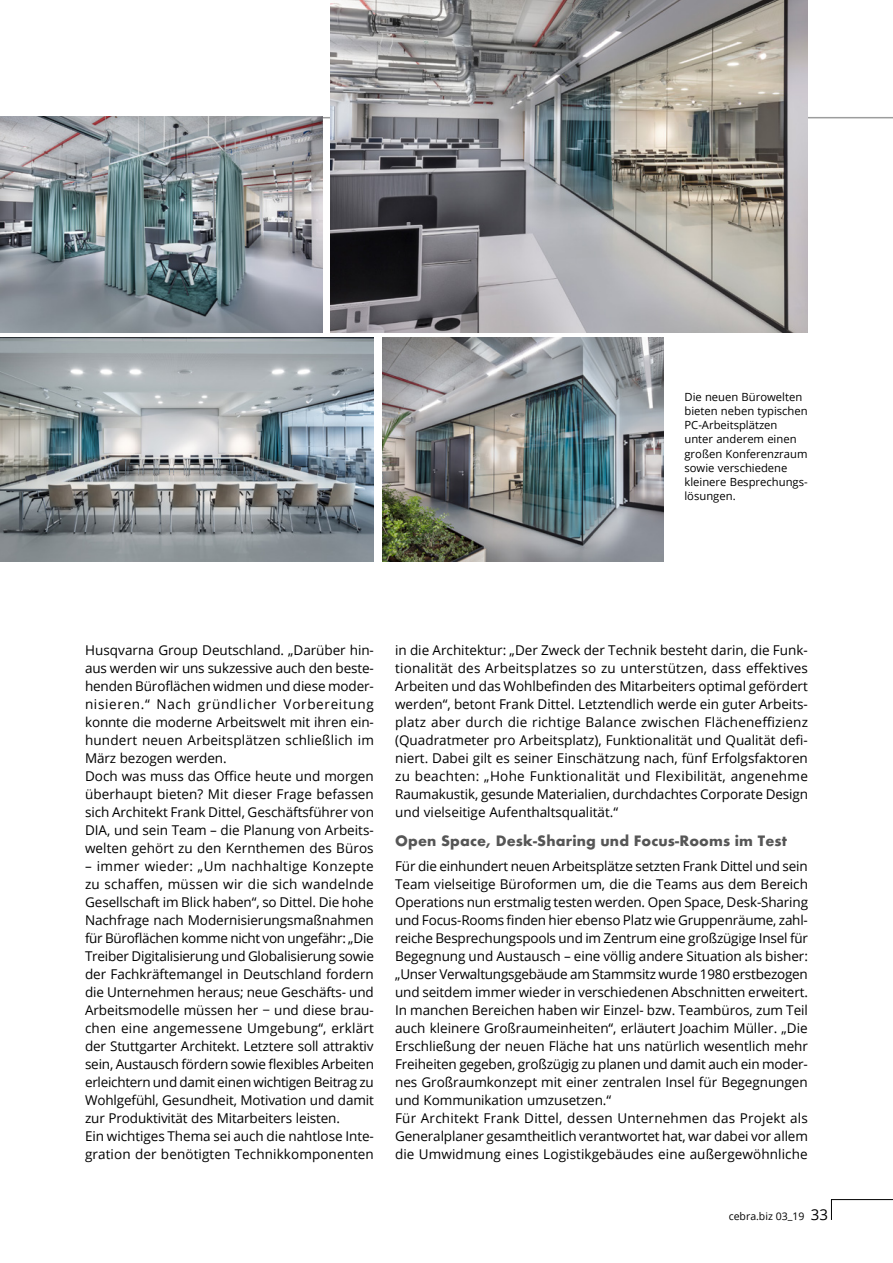
<style>
.page{position:relative;width:893px;height:1263px;background:#fff}
.page>*{position:absolute;margin:0;border:0;box-sizing:border-box;transform-origin:0 0}
.ZÜ_C_17{font:700 15.75px "Futura";letter-spacing:.01em;color:#565656}
.Fließtext_C_17{font:13.5px/18px "Open Sans";color:#000;text-align:justify}
.BU_C_17{font:11.25px/14.2px "Open Sans";color:#000}
.t1{font:10.5px "Open Sans";color:#000}
.s1{font-size:15px}
</style>
<div class="page">
<hr style="left:831px;top:1199px;width:62px;height:1px;background:#000">
<svg style="left:831px;top:1200px;width:1px;height:20px"></svg>
<hr style="left:0;top:117px;width:893px;height:1px;background:#9c9d9d">
<img style="left:0;top:338px;width:373px;height:223px">
<img style="left:331px;top:0;width:477px;height:333px">
<img style="left:0;top:117px;width:322px;height:216px">
<img style="left:382px;top:338px;width:281px;height:223px">
<p class="BU_C_17" style="left:684px;top:389px;width:125px">Die neuen Bürowelten bieten neben typischen<br>PC-Arbeitsplätzen unter anderem einen großen Konferenzraum sowie verschiedene kleinere Besprechungs&shy;lösungen.</p>
<p class="Fließtext_C_17" style="left:85px;top:641px;width:290px">Husqvarna Group Deutschland. „Darüber hin&shy;aus werden wir uns sukzessive auch den beste&shy;henden Büroflächen widmen und diese moder&shy;nisieren.“ Nach gründlicher Vorbereitung konnte die moderne Arbeitswelt mit ihren ein&shy;hundert neuen Arbeitsplätzen schließlich im März bezogen werden.</p>
<p class="Fließtext_C_17" style="left:85px;top:767px;width:290px">Doch was muss das Office heute und morgen überhaupt bieten? Mit dieser Frage befassen sich Architekt Frank Dittel, Geschäftsführer von DIA, und sein Team – die Planung von Arbeits&shy;welten gehört zu den Kernthemen des Büros</p>
<p class="Fließtext_C_17" style="left:85px;top:857px;width:290px">– immer wieder: „Um nachhaltige Konzepte zu schaffen, müssen wir die sich wandelnde Gesellschaft im Blick haben“, so Dittel. Die hohe Nachfrage nach Modernisierungsmaßnahmen für Büroflächen komme nicht von ungefähr: „Die Treiber Digitalisierung und Globalisierung sowie der Fachkräftemangel in Deutschland fordern die Unternehmen heraus; neue Geschäfts- und Arbeitsmodelle müssen her − und diese brau&shy;chen eine angemessene Umgebung“, erklärt der Stuttgarter Architekt. Letztere soll attraktiv sein, Austausch fördern sowie flexibles Arbeiten erleichtern und damit einen wichtigen Beitrag zu Wohlgefühl, Gesundheit, Motivation und damit zur Produktivität des Mitarbeiters leisten.</p>
<p class="Fließtext_C_17" style="left:85px;top:1127px;width:290px">Ein wichtiges Thema sei auch die nahtlose Inte&shy;gration der benötigten Technikkomponenten</p>
<p class="Fließtext_C_17" style="left:395px;top:641px;width:414px">in die Architektur: „Der Zweck der Technik besteht darin, die Funk&shy;tionalität des Arbeitsplatzes so zu unterstützen, dass effektives Arbeiten und das Wohlbefinden des Mitarbeiters optimal gefördert werden“, betont Frank Dittel. Letztendlich werde ein guter Arbeits&shy;platz aber durch die richtige Balance zwischen Flächeneffizienz (Quadratmeter pro Arbeitsplatz), Funktionalität und Qualität defi&shy;niert. Dabei gilt es seiner Einschätzung nach, fünf Erfolgsfaktoren zu beachten: „Hohe Funktionalität und Flexibilität, angenehme Raumakustik, gesunde Materialien, durchdachtes Corporate Design und vielseitige Aufenthaltsqualität.“</p>
<p class="ZÜ_C_17" style="left:395px;top:829px;width:393px">Open Space, Desk-Sharing und Focus-Rooms im Test</p>
<p class="Fließtext_C_17" style="left:395px;top:857px;width:414px">Für die einhundert neuen Arbeitsplätze setzten Frank Dittel und sein Team vielseitige Büroformen um, die die Teams aus dem Bereich Operations nun erstmalig testen werden. Open Space, Desk-Sharing und Focus-Rooms finden hier ebenso Platz wie Gruppenräume, zahl&shy;reiche Besprechungspools und im Zentrum eine großzügige Insel für Begegnung und Austausch – eine völlig andere Situation als bisher: „Unser Verwaltungsgebäude am Stammsitz wurde 1980 erstbezogen und seitdem immer wieder in verschiedenen Abschnitten erweitert.<br>In manchen Bereichen haben wir Einzel- bzw. Teambüros, zum Teil auch kleinere Großraumeinheiten“, erläutert Joachim Müller. „Die Erschließung der neuen Fläche hat uns natürlich wesentlich mehr Freiheiten gegeben, großzügig zu planen und damit auch ein moder&shy;nes Großraumkonzept mit einer zentralen Insel für Begegnungen und Kommunikation umzusetzen.“</p>
<p class="Fließtext_C_17" style="left:395px;top:1109px;width:414px">Für Architekt Frank Dittel, dessen Unternehmen das Projekt als Generalplaner gesamtheitlich verantwortet hat, war dabei vor allem die Umwidmung eines Logistikgebäudes eine außergewöhnliche</p>
<p class="t1" style="left:729px;top:1209px;width:101px">cebra.biz 03_19 <span class="s1">33</span></p>
</div>
